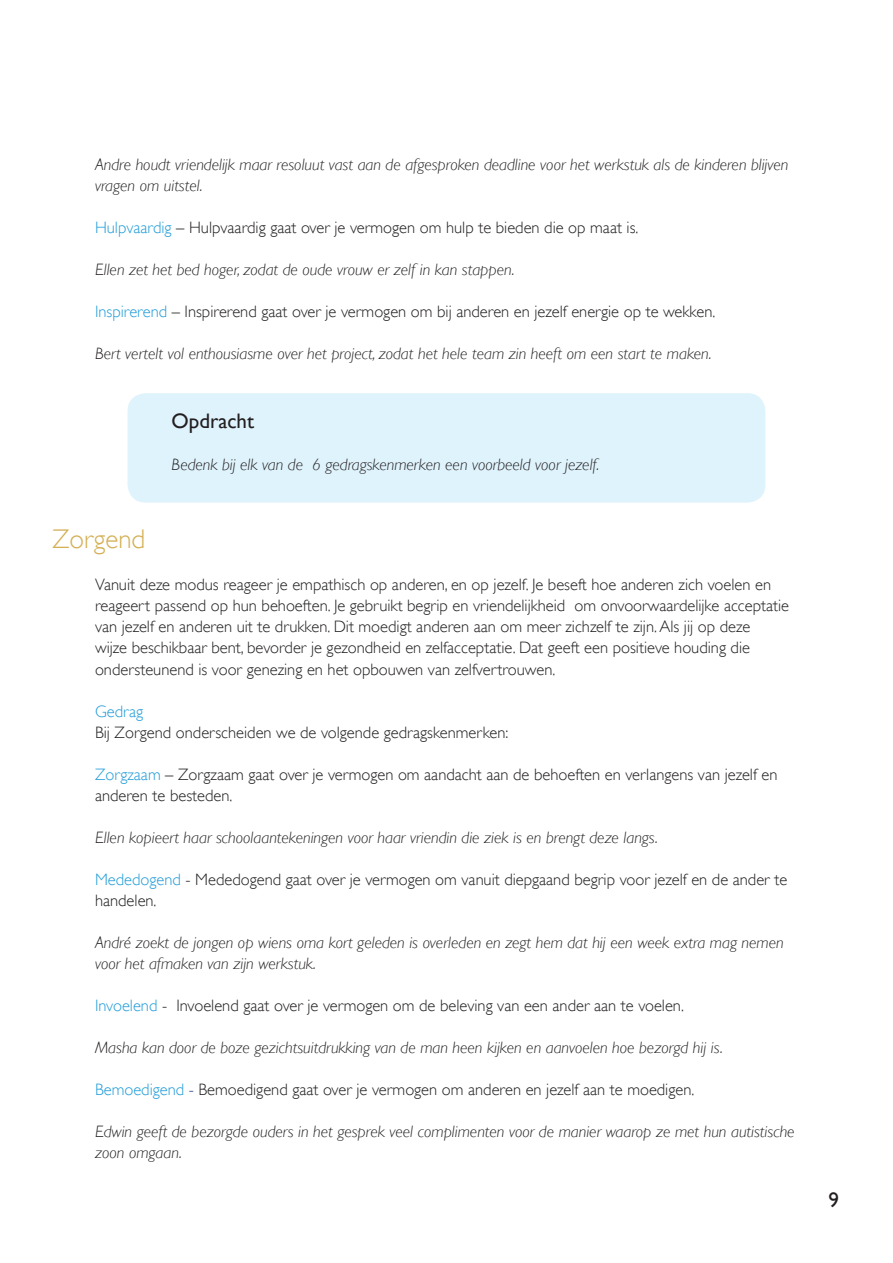
<style>
.page{position:relative;width:893px;height:1263px;background:#fff}
.page>*{position:absolute;margin:0;border:0;box-sizing:border-box;transform-origin:0 0}
.t1{font:300 27px "Gill Sans";color:#d4b055}
.t2{font:21px "Gill Sans";color:#231f20}
.t3{font:300 16.5px/21px "Gill Sans";color:#231f20}
.t4{font:italic 300 16.5px/21px "Gill Sans";color:#231f20}
.t5{font:300 16.5px "Gill Sans";color:#219cd8}
.s1{color:#219cd8}
.s2{color:#253f8e}
</style>
<div class="page">
<div style="left:128px;top:393px;width:637px;height:110px;background:#dff3fc;border-radius:18px"></div>
<p class="t4" style="left:95px;top:154px;width:695px">Andre houdt vriendelijk maar resoluut vast aan de afgesproken deadline voor het werkstuk als de kinderen blijven vragen om uitstel.</p>
<p class="t3" style="left:95px;top:217px;width:545px"><span class="s1">Hulpvaardig</span> – Hulpvaardig gaat over je vermogen om hulp te bieden die op maat is.</p>
<p class="t4" style="left:95px;top:259px;width:421px">Ellen zet het bed hoger, zodat de oude vrouw er zelf in kan stappen.</p>
<p class="t3" style="left:95px;top:301px;width:622px"><span class="s1">Inspirerend</span> – Inspirerend gaat over je vermogen om bij anderen en jezelf energie op te wekken.</p>
<p class="t4" style="left:95px;top:343px;width:618px">Bert vertelt vol enthousiasme over het project, zodat het hele team zin heeft om een start te maken.</p>
<p class="t2" style="left:172px;top:409px;width:84px">Opdracht</p>
<p class="t4" style="left:172px;top:454px;width:429px">Bedenk bij elk van de 6 gedragskenmerken een voorbeeld voor jezelf.</p>
<h1 class="t1" style="left:52px;top:524px;width:94px">Zorgend</h1>
<p class="t3" style="left:95px;top:574px;width:696px">Vanuit deze modus reageer je empathisch op anderen, en op jezelf. Je beseft hoe anderen zich voelen en reageert passend op hun behoeften. Je gebruikt begrip en vriendelijkheid om onvoorwaardelijke acceptatie van jezelf en anderen uit te drukken. Dit moedigt anderen aan om meer zichzelf te zijn. Als jij op deze<br>wijze beschikbaar bent, bevorder je gezondheid en zelfacceptatie. Dat geeft een positieve houding die ondersteunend is voor genezing en het opbouwen van zelfvertrouwen.</p>
<p class="t5" style="left:95px;top:701px;width:50px">Gedrag</p>
<p class="t3" style="left:95px;top:721px;width:415px">Bij Zorgend onderscheiden we de volgende gedragskenmerken:</p>
<p class="t3" style="left:95px;top:763px;width:684px"><span class="s1">Zorgzaam</span> – Zorgzaam gaat over je vermogen om aandacht aan de behoeften en verlangens van jezelf en anderen te besteden.</p>
<p class="t4" style="left:95px;top:826px;width:564px">Ellen kopieert haar schoolaantekeningen voor haar vriendin die ziek is en brengt deze langs.</p>
<p class="t3" style="left:95px;top:868px;width:694px"><span class="s1">Mededogend</span> - Mededogend gaat over je vermogen om vanuit diepgaand begrip voor jezelf en de ander te handelen.</p>
<p class="t4" style="left:95px;top:931px;width:690px">André zoekt de jongen op wiens oma kort geleden is overleden en zegt hem dat hij een week extra mag nemen voor het afmaken van zijn werkstuk.</p>
<p class="t3" style="left:95px;top:994px;width:590px"><span class="s1">Invoelend</span> - Invoelend gaat over je vermogen om de beleving van een ander aan te voelen.</p>
<p class="t4" style="left:95px;top:1036px;width:629px">Masha kan door de boze gezichtsuitdrukking van de man heen kijken en aanvoelen hoe bezorgd hij is.</p>
<p class="t3" style="left:95px;top:1078px;width:601px"><span class="s1">Bemoedigend</span> <span class="s2">-</span> Bemoedigend gaat over je vermogen om anderen en jezelf aan te moedigen.</p>
<p class="t4" style="left:95px;top:1120px;width:701px">Edwin geeft de bezorgde ouders in het gesprek veel complimenten voor de manier waarop ze met hun autistische zoon omgaan.</p>
<p class="t2" style="left:828px;top:1188px;width:12px">9</p>
</div>
